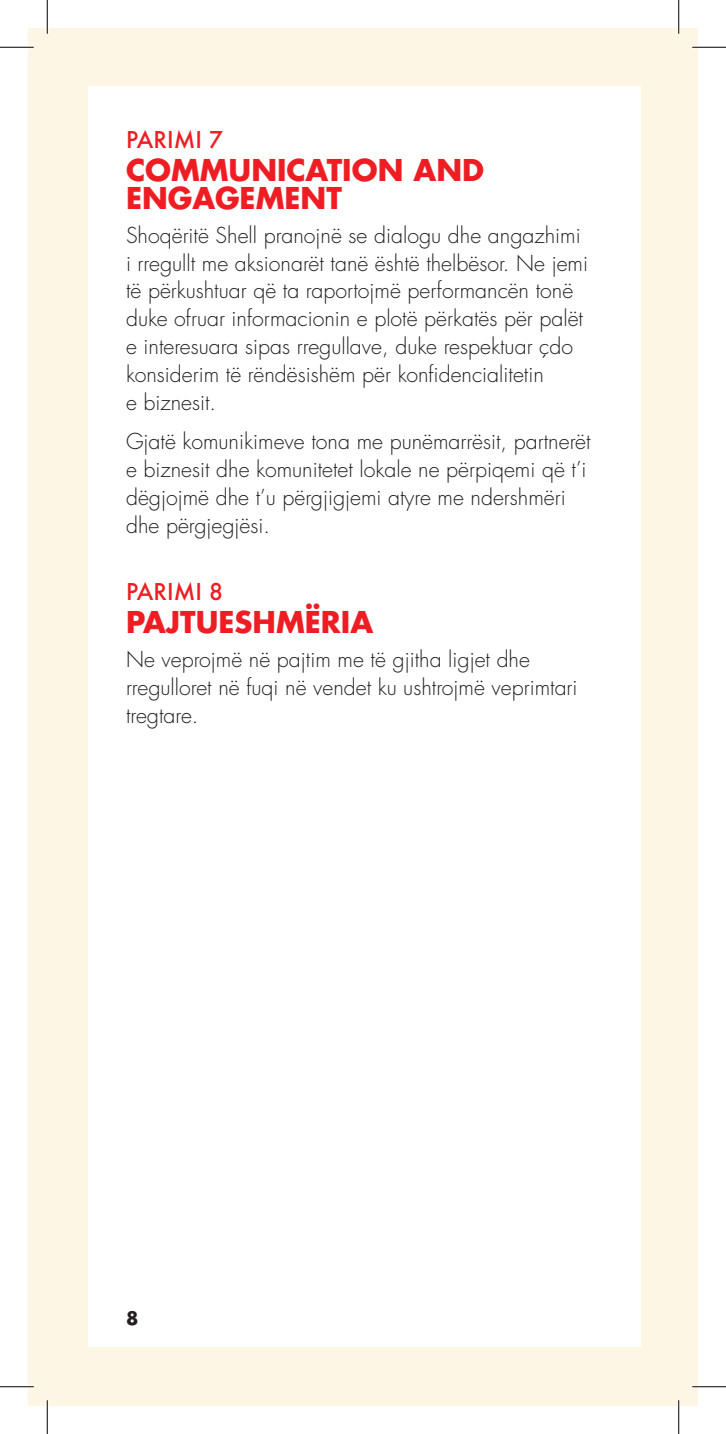
<style>
.page{position:relative;width:726px;height:1434px;background:#fff}
.page>*{position:absolute;margin:0;border:0;box-sizing:border-box;transform-origin:0 0}
.HEAD_4_-_10_11_red_m{font:700 29.25px/27.9px "Futura LT Pro";color:#ee1d23}
.Principle_No{font:500 22.5px "Futura";color:#ee1d23}
.PRINCIPLES_BODY_TEXT{font:300 21.38px/27.9px "Futura LT Pro";color:#231f20}
.t1{font:700 18px "Futura LT Pro";color:#231f20}
</style>
<div class="page">
<div style="left:28px;top:28px;width:670px;height:1378px;background:#fef6e4"></div>
<div style="left:88px;top:87px;width:552px;height:1260px;background:#fff"></div>
<hr style="left:0;top:46px;width:34px;height:3px;background:#fff">
<hr style="left:692px;top:46px;width:34px;height:3px;background:#fff">
<hr style="left:0;top:1385px;width:34px;height:3px;background:#fff">
<hr style="left:692px;top:1385px;width:34px;height:3px;background:#fff">
<hr style="left:46px;top:0;width:3px;height:34px;background:#fff">
<hr style="left:46px;top:1400px;width:3px;height:34px;background:#fff">
<hr style="left:677px;top:0;width:3px;height:34px;background:#fff">
<hr style="left:677px;top:1400px;width:3px;height:34px;background:#fff">
<hr style="left:0;top:47px;width:34px;height:1px;background:#000">
<hr style="left:692px;top:47px;width:34px;height:1px;background:#000">
<hr style="left:0;top:1386px;width:34px;height:1px;background:#000">
<hr style="left:692px;top:1386px;width:34px;height:1px;background:#000">
<hr style="left:47px;top:0;width:1px;height:34px;background:#000">
<hr style="left:47px;top:1400px;width:1px;height:34px;background:#000">
<hr style="left:678px;top:0;width:1px;height:34px;background:#000">
<hr style="left:678px;top:1400px;width:1px;height:34px;background:#000">
<p class="Principle_No" style="left:126px;top:124px;width:98px">PARIMI 7</p>
<p class="HEAD_4_-_10_11_red_m" style="left:126px;top:155px;width:360px">COMMUNICATION AND<br>ENGAGEMENT</p>
<p class="PRINCIPLES_BODY_TEXT" style="left:126px;top:221px;width:463px">Shoqëritë Shell pranojnë se dialogu dhe angazhimi i rregullt me aksionarët tanë është thelbësor. Ne jemi të përkushtuar që ta raportojmë performancën tonë duke ofruar informacionin e plotë përkatës për palët e interesuara sipas rregullave, duke respektuar çdo konsiderim të rëndësishëm për konfidencialitetin<br>e biznesit.</p>
<p class="PRINCIPLES_BODY_TEXT" style="left:126px;top:427px;width:466px">Gjatë komunikimeve tona me punëmarrësit, partnerët e biznesit dhe komunitetet lokale ne përpiqemi që t’i dëgjojmë dhe t’u përgjigjemi atyre me ndershmëri dhe përgjegjësi.</p>
<p class="Principle_No" style="left:126px;top:576px;width:98px">PARIMI 8</p>
<p class="HEAD_4_-_10_11_red_m" style="left:126px;top:607px;width:249px">PAJTUESHMËRIA</p>
<p class="PRINCIPLES_BODY_TEXT" style="left:126px;top:645px;width:453px">Ne veprojmë në pajtim me të gjitha ligjet dhe rregulloret në fuqi në vendet ku ushtrojmë veprimtari tregtare.</p>
<p class="t1" style="left:126px;top:1305px;width:14px">8</p>
</div>
